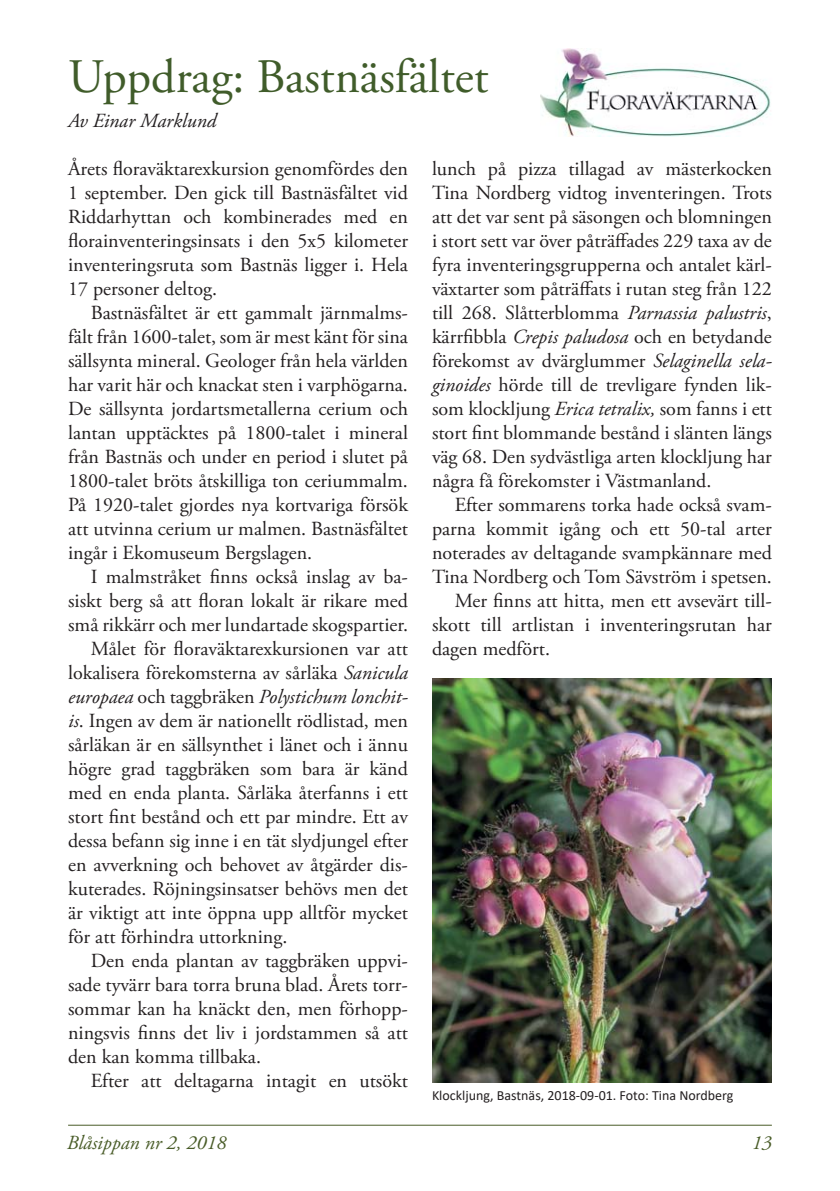
<style>
.page{position:relative;width:840px;height:1191px;background:#fff}
.page>*{position:absolute;margin:0;border:0;box-sizing:border-box;transform-origin:0 0}
.t1{font:48px "Adobe Garamond Pro";color:#405c2a}
.t2{font:20px/24px "Adobe Garamond Pro";color:#231f20;text-align:justify}
.t3{font:italic 20px "Adobe Garamond Pro";color:#231f20}
.t4{font:italic 20px "Adobe Garamond Pro";color:#495c28}
.t5{font:14px "Calibri";color:#231f20}
.s1{font-style:italic}
.s2{font-style:normal}
</style>
<div class="page">
<hr style="left:68px;top:1124px;width:703px;height:1px;background:#495c28">
<img style="left:540px;top:48px;width:231px;height:88px">
<img style="left:432px;top:678px;width:339px;height:404px">
<h1 class="t1" style="left:68px;top:57px;width:422px">Uppdrag: Bastnäsfältet</h1>
<p class="t3" style="left:68px;top:113px;width:150px">Av Einar Marklund</p>
<p class="t2" style="left:432px;top:158px;width:341px">lunch på pizza tillagad av mästerkocken Tina Nordberg vidtog inventeringen. Trots att det var sent på säsongen och blomningen i stort sett var över påträffades 229 taxa av de fyra inventeringsgrupperna och antalet kärl&shy;växtarter som påträffats i rutan steg från 122 till 268. Slåtterblomma <span class="s1">Parnassia palustris</span>, kärrfibbla <span class="s1">Crepis paludosa</span> och en betydande förekomst av dvärglummer <span class="s1">Selaginella sela&shy;ginoides</span> hörde till de trevligare fynden lik&shy;som klockljung <span class="s1">Erica tetralix,</span> som fanns i ett stort fint blommande bestånd i slänten längs väg 68. Den sydvästliga arten klockljung har några få förekomster i Västmanland.</p>
<p class="t2" style="left:454px;top:494px;width:318px">Efter sommarens torka hade också svam-</p>
<p class="t2" style="left:432px;top:518px;width:341px">parna kommit igång och ett 50-tal arter</p>
<p class="t2" style="left:432px;top:542px;width:341px">noterades av deltagande svampkännare med</p>
<p class="t2" style="left:432px;top:566px;width:341px">Tina Nordberg och Tom Sävström i spetsen.</p>
<p class="t2" style="left:454px;top:590px;width:318px">Mer finns att hitta, men ett avsevärt till-</p>
<p class="t2" style="left:432px;top:614px;width:341px">skott till artlistan i inventeringsrutan har</p>
<p class="t2" style="left:432px;top:638px;width:119px">dagen medfört.</p>
<p class="t2" style="left:68px;top:158px;width:341px">Årets floraväktarexkursion genomfördes den 1 september. Den gick till Bastnäsfältet vid Riddarhyttan och kombinerades med en florainventeringsinsats i den 5x5 kilometer inventeringsruta som Bastnäs ligger i. Hela 17 personer deltog.</p>
<p class="t2" style="left:68px;top:302px;width:341px;text-indent:23px">Bastnäsfältet är ett gammalt järnmalms&shy;fält från 1600-talet, som är mest känt för sina sällsynta mineral. Geologer från hela världen har varit här och knackat sten i varphögarna.<br>De sällsynta jordartsmetallerna cerium och lantan upptäcktes på 1800-talet i mineral från Bastnäs och under en period i slutet på 1800-talet bröts åtskilliga ton ceriummalm.<br>På 1920-talet gjordes nya kortvariga försök att utvinna cerium ur malmen. Bastnäsfältet ingår i Ekomuseum Bergslagen.</p>
<p class="t2" style="left:91px;top:566px;width:318px">I malmstråket finns också inslag av ba-</p>
<p class="t2" style="left:68px;top:590px;width:341px">siskt berg så att floran lokalt är rikare med</p>
<p class="t2" style="left:68px;top:614px;width:341px">små rikkärr och mer lundartade skogspartier.</p>
<p class="t2" style="left:91px;top:638px;width:318px">Målet för floraväktarexkursionen var att</p>
<p class="t2" style="left:68px;top:662px;width:341px">lokalisera förekomsterna av sårläka <span class="s1">Sanicula</span></p>
<p class="t3" style="left:68px;top:689px;width:341px">europaea <span class="s2">och taggbräken</span> Polystichum lonchit-</p>
<p class="t2" style="left:68px;top:710px;width:341px"><span class="s1">is</span>. Ingen av dem är nationellt rödlistad, men</p>
<p class="t2" style="left:68px;top:734px;width:341px">sårläkan är en sällsynthet i länet och i ännu</p>
<p class="t2" style="left:68px;top:758px;width:341px">högre grad taggbräken som bara är känd</p>
<p class="t2" style="left:68px;top:782px;width:341px">med en enda planta. Sårläka återfanns i ett</p>
<p class="t2" style="left:68px;top:806px;width:341px">stort fint bestånd och ett par mindre. Ett av</p>
<p class="t2" style="left:68px;top:830px;width:341px">dessa befann sig inne i en tät slydjungel efter</p>
<p class="t2" style="left:68px;top:854px;width:341px">en avverkning och behovet av åtgärder dis-</p>
<p class="t2" style="left:68px;top:878px;width:341px">kuterades. Röjningsinsatser behövs men det</p>
<p class="t2" style="left:68px;top:902px;width:341px">är viktigt att inte öppna upp alltför mycket</p>
<p class="t2" style="left:68px;top:926px;width:220px">för att förhindra uttorkning.</p>
<p class="t2" style="left:91px;top:950px;width:318px">Den enda plantan av taggbräken uppvi-</p>
<p class="t2" style="left:68px;top:974px;width:341px">sade tyvärr bara torra bruna blad. Årets torr-</p>
<p class="t2" style="left:68px;top:998px;width:341px">sommar kan ha knäckt den, men förhopp-</p>
<p class="t2" style="left:68px;top:1022px;width:341px">ningsvis finns det liv i jordstammen så att</p>
<p class="t2" style="left:68px;top:1046px;width:194px">den kan komma tillbaka.</p>
<p class="t2" style="left:91px;top:1070px;width:318px">Efter att deltagarna intagit en utsökt</p>
<p class="t5" style="left:432px;top:1089px;width:303px">Klockljung, Bastnäs, 2018-09-01. Foto: Tina Nordberg</p>
<p class="t4" style="left:67px;top:1134px;width:161px">Blåsippan nr 2, 2018</p>
<p class="t4" style="left:751px;top:1134px;width:21px">13</p>
</div>
